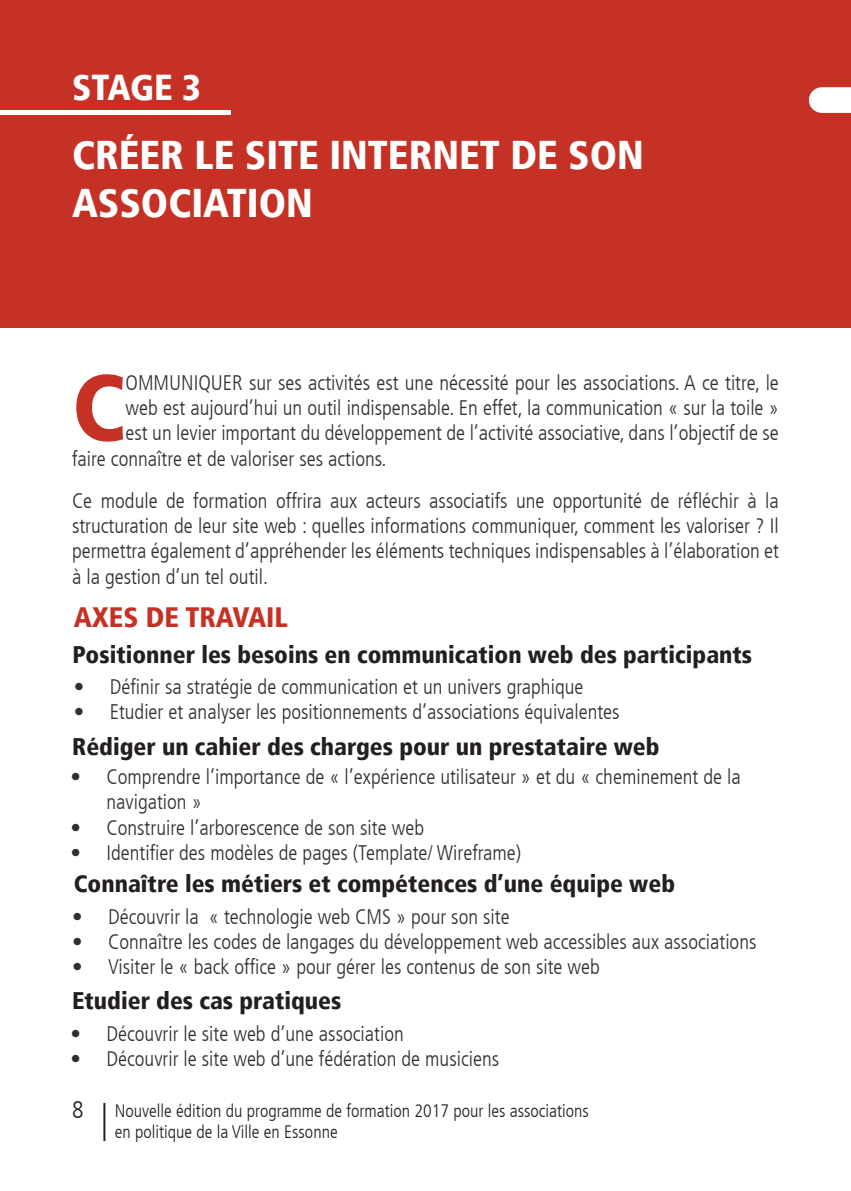
<style>
.page{position:relative;width:851px;height:1191px;background:#fff}
.page>*{position:absolute;margin:0;border:0;box-sizing:border-box;transform-origin:0 0}
.t1{font:900 condensed 93.2px "Frutiger LT";color:#c63126}
.t2{font:900 condensed 40px/48px "Frutiger LT";color:#fff}
.t3{font:900 condensed 36px "Frutiger LT";letter-spacing:-.01em;color:#fff}
.t4{font:900 condensed 28px "Frutiger LT";color:#c63126}
.t5{font:900 condensed 24px "Frutiger LT";color:#231f20}
.t6{font:300 condensed 24px "Frutiger LT";color:#231f20}
.t7{font:300 condensed 21px/25.2px "Frutiger LT";color:#2e2f2f;text-align:justify}
.t8{font:300 condensed 18px/21.6px "Frutiger LT";color:#231f20}
</style>
<div class="page">
<hr style="left:103px;top:1103px;width:2px;height:38px;background:#231f20">
<div style="left:0;top:0;width:850px;height:327px;background:#c63126"></div>
<hr style="left:0;top:111px;width:231px;height:4px;background:#fff">
<div style="left:821px;top:87px;width:29px;height:26px;background:#fff"></div>
<h3 class="t3" style="left:72px;top:65px;width:130px">STAGE 3</h3>
<h2 class="t2" style="left:72px;top:131px;width:43px">Créerlesiteinternetdeson association</h2>
<h1 class="t1" style="left:72px;top:352px;width:43px">c</h1>
<p class="t7" style="left:125px;top:370px;width:13px">OMMUNIQUER</p>
<p class="t7" style="left:249px;top:370px;width:531px">sur ses activités est une nécessité pour les associations. A ce titre, le</p>
<p class="t7" style="left:125px;top:396px;width:654px">web est aujourd’hui un outil indispensable. En effet, la communication « sur la toile »</p>
<p class="t7" style="left:125px;top:421px;width:654px">est un levier important du développement de l’activité associative, dans l’objectif de se</p>
<p class="t7" style="left:72px;top:446px;width:316px">faire connaître et de valoriser ses actions.</p>
<p class="t7" style="left:72px;top:488px;width:708px">Ce module de formation offrira aux acteurs associatifs une opportunité de réfléchir à la structuration de leur site web : quelles informations communiquer, comment les valoriser ? I l permettra également d’appréhender les éléments techniques indispensables à l’élaboration et à la gestion d’un tel outil.</p>
<h3 class="t4" style="left:74px;top:600px;width:216px">AXES DE TRAVAIL</h3>
<p class="t5" style="left:72px;top:640px;width:681px">Positionner les besoins en communication web des participants</p>
<p class="t7" style="left:74px;top:674px;width:511px">• Définir sa stratégie de communication et un univers graphique</p>
<p class="t7" style="left:74px;top:699px;width:547px">• Etudier et analyser les positionnements d’associations équivalentes</p>
<p class="t5" style="left:72px;top:732px;width:589px">Rédiger un cahier des charges pour un prestataire web</p>
<p class="t7" style="left:106px;top:764px;width:635px;text-indent:-36px">• Comprendre l’importance de « l’expérience utilisateur » et du « cheminement de la navigation »</p>
<p class="t7" style="left:70px;top:815px;width:355px">• Construire l’arborescence de son site web</p>
<p class="t7" style="left:70px;top:840px;width:452px">• Identifier des modèles de pages (Template/ Wireframe)</p>
<p class="t5" style="left:74px;top:869px;width:602px">Connaître les métiers et compétences d’une équipe web</p>
<p class="t7" style="left:72px;top:904px;width:439px">• Découvrir la « technologie web CM S » pour son site</p>
<p class="t7" style="left:72px;top:929px;width:685px">• Connaître les codes de langages du développement web accessibles aux associations</p>
<p class="t7" style="left:72px;top:955px;width:529px">• Visiter le « back office » pour gérer les contenus de son site web</p>
<p class="t5" style="left:72px;top:986px;width:270px">Etudier des cas pratiques</p>
<p class="t7" style="left:70px;top:1021px;width:335px">• Découvrir le site web d’une association</p>
<p class="t7" style="left:70px;top:1046px;width:430px">• Découvrir le site web d’une fédération de musiciens</p>
<p class="t6" style="left:72px;top:1096px;width:13px">8</p>
<p class="t8" style="left:115px;top:1099px;width:475px">Nouvelle édition du programme de formation 2017 pour les associations en politique de la Ville en Essonne</p>
</div>
